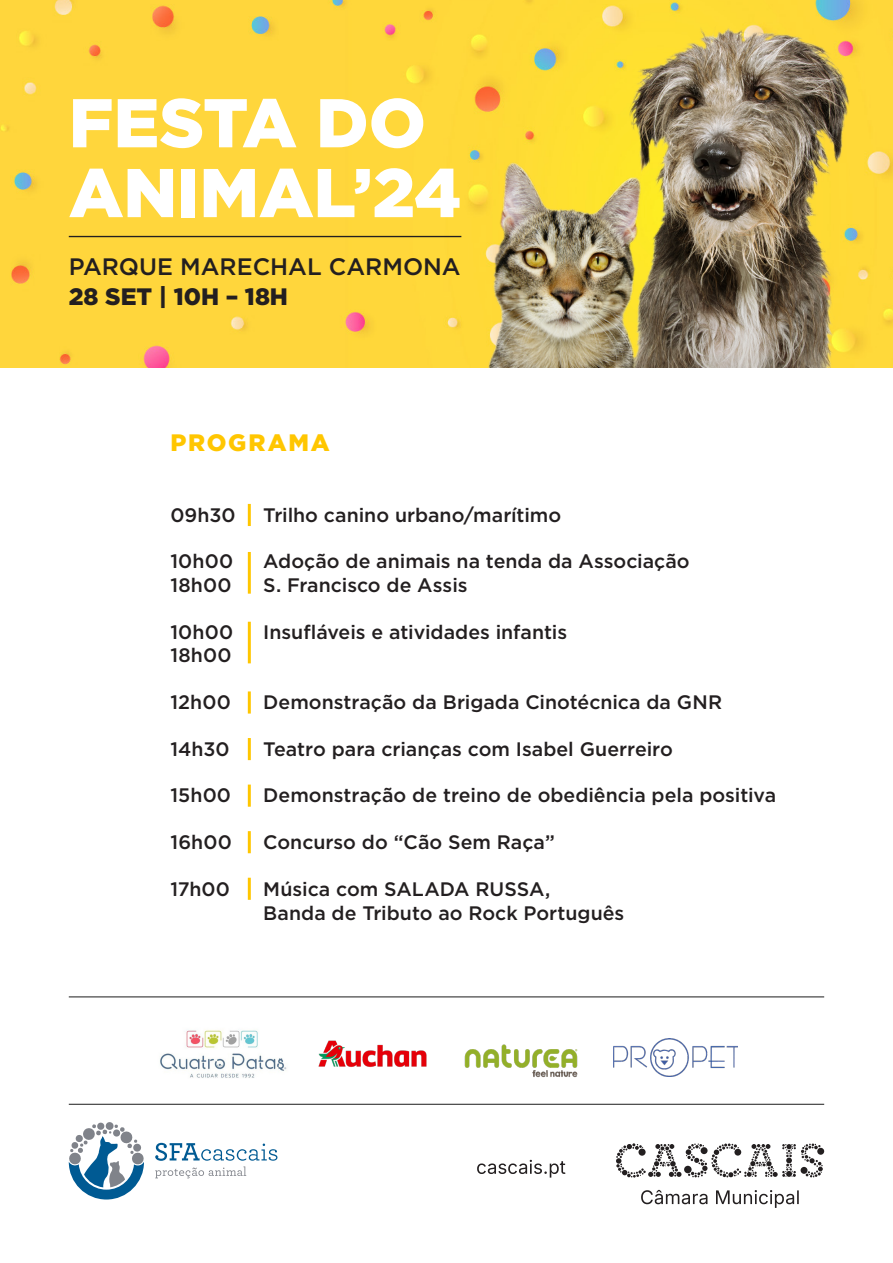
<style>
.page{position:relative;width:893px;height:1263px;background:#fff}
.page>*{position:absolute;margin:0;border:0;box-sizing:border-box;transform-origin:0 0}
.t1{font:900 68.85px/69.9px "Gotham";letter-spacing:-.005em;color:#fff}
.t2{font:500 23.7px "Gotham";color:#231f20}
.t3{font:900 23.7px "Gotham";color:#231f20}
.t4{font:900 23.7px "Gotham";letter-spacing:.075em;color:#ffc600}
.t5{font:500 19.5px/23.4px "Gotham";color:#231f20}
</style>
<div class="page">
<img style="left:160px;top:1030px;width:127px;height:48px">
<img style="left:318px;top:1040px;width:109px;height:27px">
<img style="left:613px;top:1039px;width:125px;height:37px">
<img style="left:464px;top:1044px;width:114px;height:34px">
<hr style="left:69px;top:1104px;width:755px;height:1px;background:#1c1c1c">
<hr style="left:69px;top:997px;width:755px;height:1px;background:#1c1c1c">
<svg style="left:155px;top:1143px;width:122px;height:35px"></svg>
<svg style="left:68px;top:1122px;width:76px;height:77px"></svg>
<svg style="left:641px;top:1190px;width:158px;height:18px"></svg>
<svg style="left:616px;top:1143px;width:208px;height:34px"></svg>
<svg style="left:477px;top:1160px;width:88px;height:17px"></svg>
<div style="left:0;top:0;width:893px;height:367px;background:#ffd63c"></div>
<img style="left:450px;top:22px;width:417px;height:345px">
<hr style="left:69px;top:236px;width:392px;height:1px;background:#231f20">
<hr style="left:248px;top:504px;width:3px;height:22px;background:#ffc600">
<hr style="left:248px;top:691px;width:3px;height:22px;background:#ffc600">
<hr style="left:248px;top:738px;width:3px;height:22px;background:#ffc600">
<hr style="left:248px;top:784px;width:3px;height:23px;background:#ffc600">
<hr style="left:248px;top:831px;width:3px;height:22px;background:#ffc600">
<hr style="left:248px;top:878px;width:3px;height:22px;background:#ffc600">
<hr style="left:248px;top:552px;width:3px;height:42px;background:#ffc600">
<hr style="left:248px;top:622px;width:3px;height:41px;background:#ffc600">
<p class="t1" style="left:69px;top:87px;width:394px">FESTA DO<br>ANIMAL’24</p>
<p class="t2" style="left:69px;top:251px;width:393px">PARQUE MARECHAL CARMONA</p>
<p class="t3" style="left:69px;top:280px;width:221px">28 SET | 10H – 18H</p>
<p class="t4" style="left:170px;top:426px;width:161px">PROGRAMA</p>
<p class="t5" style="left:170px;top:503px;width:67px">09h30</p>
<p class="t5" style="left:170px;top:550px;width:64px">10h00</p>
<p class="t5" style="left:170px;top:573px;width:63px">18h00</p>
<p class="t5" style="left:170px;top:620px;width:64px">10h00<br>18h00</p>
<p class="t5" style="left:170px;top:690px;width:62px">12h00</p>
<p class="t5" style="left:170px;top:737px;width:61px">14h30</p>
<p class="t5" style="left:170px;top:784px;width:62px">15h00</p>
<p class="t5" style="left:170px;top:830px;width:63px">16h00</p>
<p class="t5" style="left:170px;top:877px;width:61px">17h00</p>
<p class="t5" style="left:263px;top:503px;width:300px">Trilho canino urbano/marítimo</p>
<p class="t5" style="left:263px;top:550px;width:428px">Adoção de animais na tenda da Associação<br>S. Francisco de Assis</p>
<p class="t5" style="left:263px;top:620px;width:305px">Insufláveis e atividades infantis</p>
<p class="t5" style="left:263px;top:690px;width:460px">Demonstração da Brigada Cinotécnica da GNR</p>
<p class="t5" style="left:263px;top:737px;width:411px">Teatro para crianças com Isabel Guerreiro</p>
<p class="t5" style="left:263px;top:784px;width:515px">Demonstração de treino de obediência pela positiva</p>
<p class="t5" style="left:263px;top:830px;width:293px">Concurso do “Cão Sem Raça”</p>
<p class="t5" style="left:263px;top:877px;width:363px">Música com SALADA RUSSA,<br>Banda de Tributo ao Rock Português</p>
</div>
